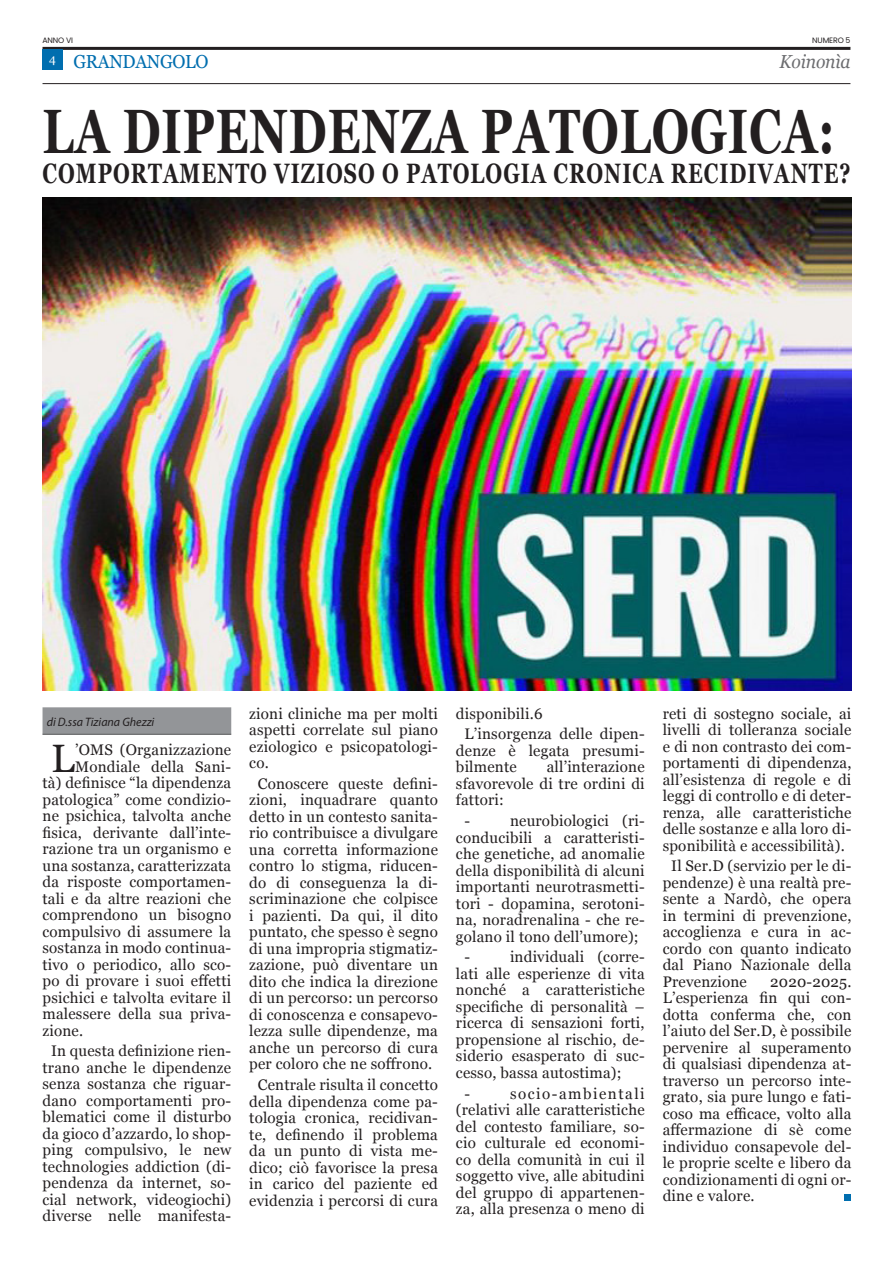
<style>
.page{position:relative;width:893px;height:1263px;background:#fff}
.page>*{position:absolute;margin:0;border:0;box-sizing:border-box;transform-origin:0 0}
.t1{font:700 62.7px "Georgia";letter-spacing:.02em;color:#231f20;scale:.73 1}
.t2{font:39.6px "Georgia";color:#231f20}
.t3{font:700 28.05px "Georgia";letter-spacing:.05em;color:#231f20;scale:.73 1}
.t4{font:18.75px "Georgia";letter-spacing:-.015em;color:#006eaf;scale:.93 1}
.t5{font:italic 18.75px "Georgia";letter-spacing:-.01em;color:#6c6d70;scale:.93 1}
.t6{font:15.3px/16.5px "Georgia";letter-spacing:.015em;color:#231f20;text-align:justify}
.Siganture{font:italic 12.3px "Myriad Pro";color:#231f20}
.t7{font:12.3px "Georgia";color:#fff}
.t8{font:7.8px "Poppins";letter-spacing:-.02em;color:#231f20}
</style>
<div class="page">
<div style="left:43px;top:707px;width:188px;height:27px;background:#939598"></div>
<hr style="left:43px;top:734px;width:188px;height:1px;background:#57585a">
<img style="left:43px;top:198px;width:808px;height:493px">
<hr style="left:43px;top:47px;width:807px;height:3px;background:#231f20">
<hr style="left:43px;top:83px;width:807px;height:1px;background:#231f20">
<div style="left:43px;top:50px;width:20px;height:20px;background:#006eaf"></div>
<svg style="left:844px;top:1194px;width:6px;height:6px"></svg>
<p class="t8" style="left:43px;top:35px;width:32px">ANNO VI</p>
<p class="t8" style="left:812px;top:35px;width:40px">NUMERO 5</p>
<p class="t7" style="left:49px;top:50px;width:8px">4</p>
<p class="t4" style="left:73px;top:48px;width:147px">GRANDANGOLO</p>
<p class="t5" style="left:780px;top:48px;width:78px">Koinonìa</p>
<p class="t1" style="left:43px;top:84px;width:1087px">LA DIPENDENZA PATOLOGICA:</p>
<p class="t3" style="left:43px;top:152px;width:1109px">COMPORTAMENTO VIZIOSO O PATOLOGIA CRONICA RECIDIVANTE?</p>
<p class="Siganture" style="left:47px;top:714px;width:109px">di D.ssa Tiziana Ghezzi</p>
<p class="t2" style="left:51px;top:729px;width:25px">L</p>
<p class="t6" style="left:75px;top:741px;width:158px">’OMS (Organizzazione</p>
<p class="t6" style="left:75px;top:757px;width:158px">Mondiale della Sani-</p>
<p class="t6" style="left:43px;top:774px;width:190px">tà) definisce “la dipendenza</p>
<p class="t6" style="left:43px;top:790px;width:190px">patologica” come condizio-</p>
<p class="t6" style="left:43px;top:807px;width:190px">ne psichica, talvolta anche</p>
<p class="t6" style="left:43px;top:823px;width:190px">fisica, derivante dall’inte-</p>
<p class="t6" style="left:43px;top:840px;width:190px">razione tra un organismo e</p>
<p class="t6" style="left:43px;top:856px;width:190px">una sostanza, caratterizzata</p>
<p class="t6" style="left:43px;top:873px;width:190px">da risposte comportamen-</p>
<p class="t6" style="left:43px;top:889px;width:190px">tali e da altre reazioni che</p>
<p class="t6" style="left:43px;top:906px;width:190px">comprendono un bisogno</p>
<p class="t6" style="left:43px;top:922px;width:190px">compulsivo di assumere la</p>
<p class="t6" style="left:43px;top:939px;width:190px">sostanza in modo continua-</p>
<p class="t6" style="left:43px;top:955px;width:190px">tivo o periodico, allo sco-</p>
<p class="t6" style="left:43px;top:972px;width:190px">po di provare i suoi effetti</p>
<p class="t6" style="left:43px;top:988px;width:190px">psichici e talvolta evitare il</p>
<p class="t6" style="left:43px;top:1005px;width:190px">malessere della sua priva-</p>
<p class="t6" style="left:43px;top:1021px;width:42px">zione.</p>
<p class="t6" style="left:43px;top:1042px;width:190px;text-align:center">In questa definizione rien&shy;trano anche le dipendenze senza sostanza che riguar&shy;dano comportamenti pro&shy;blematici come il disturbo da gioco d’azzardo, lo shop&shy;ping compulsivo, le new technologies addiction (di&shy;pendenza da internet, so&shy;cial network, videogiochi) diverse nelle manifesta-</p>
<p class="t6" style="left:249px;top:704px;width:190px">zioni cliniche ma per molti aspetti correlate sul piano eziologico e psicopatologi&shy;co.</p>
<p class="t6" style="left:249px;top:775px;width:190px;text-align:center">Conoscere queste defini&shy;zioni, inquadrare quanto detto in un contesto sanita&shy;rio contribuisce a divulgare una corretta informazione contro lo stigma, riducen&shy;do di conseguenza la di&shy;scriminazione che colpisce i pazienti. Da qui, il dito puntato, che spesso è segno di una impropria stigmatiz&shy;zazione, può diventare un dito che indica la direzione di un percorso: un percorso di conoscenza e consapevo&shy;lezza sulle dipendenze, ma anche un percorso di cura per coloro che ne soffrono.</p>
<p class="t6" style="left:249px;top:1076px;width:190px;text-align:center">Centrale risulta il concetto della dipendenza come pa&shy;tologia cronica, recidivan&shy;te, definendo il problema da un punto di vista me&shy;dico; ciò favorisce la presa in carico del paziente ed evidenzia i percorsi di cura</p>
<p class="t6" style="left:456px;top:704px;width:88px">disponibili.6</p>
<p class="t6" style="left:456px;top:725px;width:190px;text-indent:9px">L’insorgenza delle dipen&shy;denze è legata presumi&shy;bilmente</p>
<p class="t6" style="left:456px;top:758px;width:190px;text-indent:91px">all’interazione sfavorevole di tre ordini di fattori:</p>
<p class="t6" style="left:464px;top:812px;width:7px">-</p>
<p class="t6" style="left:456px;top:812px;width:190px;text-indent:54px">neurobiologici (ri&shy;conducibili a caratteristi&shy;che genetiche, ad anomalie della disponibilità di alcuni importanti neurotrasmetti&shy;tori - dopamina, serotoni&shy;na, noradrenalina - che re&shy;golano il tono dell’umore);</p>
<p class="t6" style="left:464px;top:948px;width:7px">-</p>
<p class="t6" style="left:456px;top:948px;width:190px;text-indent:54px">individuali (corre&shy;lati alle esperienze di vita nonché a caratteristiche specifiche di personalità – ricerca di sensazioni forti, propensione al rischio, de&shy;siderio esasperato di suc&shy;cesso, bassa autostima);</p>
<p class="t6" style="left:464px;top:1084px;width:7px">-</p>
<p class="t6" style="left:456px;top:1084px;width:190px;text-indent:54px">socio-ambientali (relativi alle caratteristiche del contesto familiare, so&shy;cio culturale ed economi&shy;co della comunità in cui il soggetto vive, alle abitudini del gruppo di appartenen&shy;za, alla presenza o meno di</p>
<p class="t6" style="left:663px;top:704px;width:190px">reti di sostegno sociale, ai livelli di tolleranza sociale e di non contrasto dei com&shy;portamenti di dipendenza, all’esistenza di regole e di leggi di controllo e di deter&shy;renza, alle caratteristiche delle sostanze e alla loro di&shy;sponibilità e accessibilità).</p>
<p class="t6" style="left:663px;top:857px;width:190px;text-indent:9px">Il Ser.D (servizio per le di&shy;pendenze) è una realtà pre&shy;sente a Nardò, che opera in termini di prevenzione, accoglienza e cura in ac&shy;cordo con quanto indicato dal Piano Nazionale della Prevenzione</p>
<p class="t6" style="left:663px;top:973px;width:190px;text-indent:107px">2020-2025.<br>L’esperienza fin qui con&shy;dotta conferma che, con l’aiuto del Ser.D, è possibile pervenire al superamento di qualsiasi dipendenza at&shy;traverso un percorso inte&shy;grato, sia pure lungo e fati&shy;coso ma efficace, volto alla affermazione di sè come individuo consapevole del&shy;le proprie scelte e libero da condizionamenti di ogni or&shy;dine e valore.</p>
</div>
